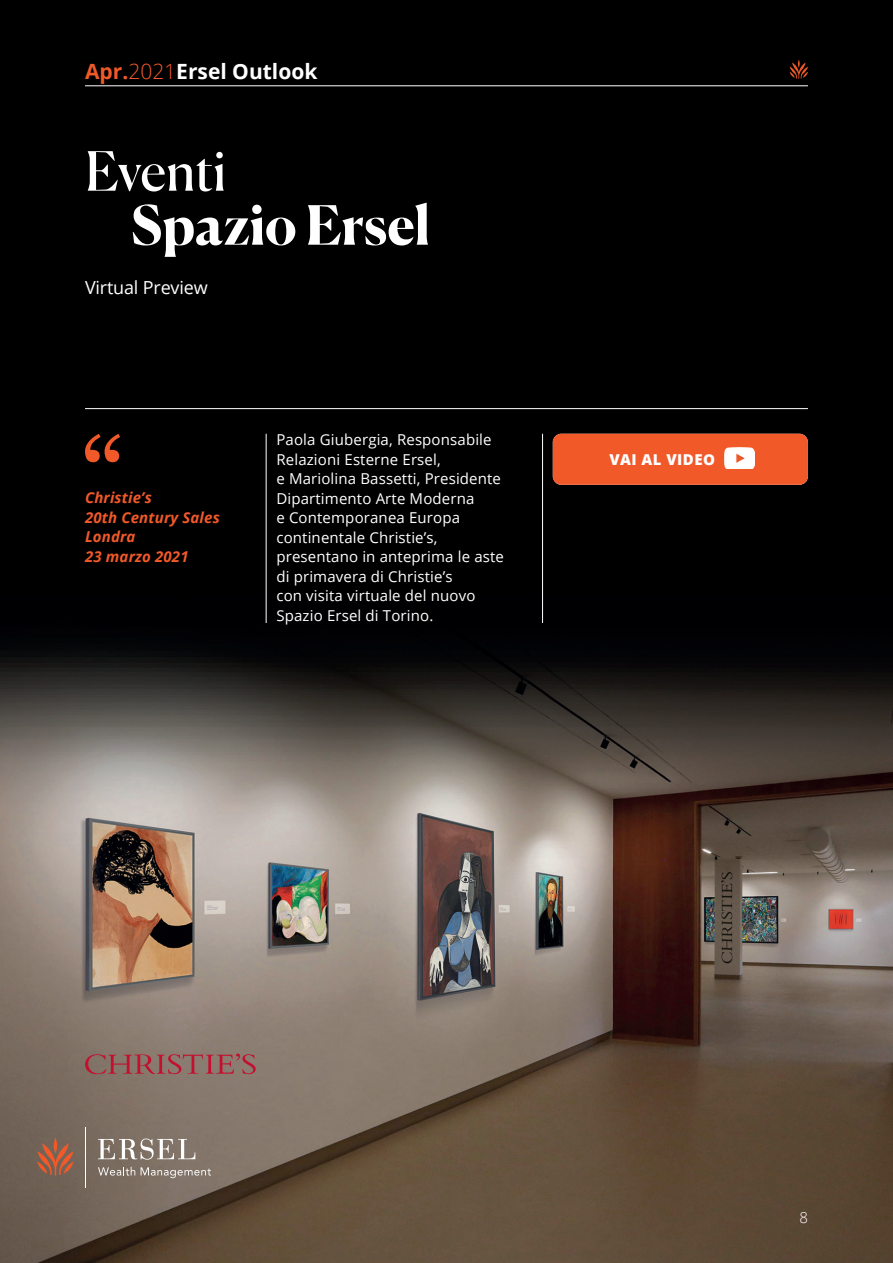
<style>
.page{position:relative;width:893px;height:1263px;background:#fff}
.page>*{position:absolute;margin:0;border:0;box-sizing:border-box;transform-origin:0 0}
.t1{font:700 54px "Canela";color:#fff}
.t2{font:54px "Canela";color:#fff}
.t3{font:700 21px "Open Sans";color:#fff}
.t4{font:18px "Open Sans";letter-spacing:-.01em;color:#fff}
.t5{font:15px/19.5px "Open Sans";letter-spacing:.01em;color:#fff}
.t6{font:italic 700 15px/19.5px "Open Sans";letter-spacing:.01em;color:#f15929}
.t7{font:800 15px "Open Sans";letter-spacing:.03em;color:#fff}
.t8{font:300 15px "Open Sans";color:#fff}
.s1{color:#f15929}
.s2{font-weight:300;color:#f15929}
</style>
<div class="page">
<img style="left:0;top:0;width:893px;height:1263px">
<div style="left:553px;top:434px;width:255px;height:51px;background:#f15929;border-radius:9px"></div>
<hr style="left:542px;top:434px;width:1px;height:189px;background:#fff">
<hr style="left:85px;top:408px;width:723px;height:1px;background:#fff">
<svg style="left:85px;top:434px;width:35px;height:28px"></svg>
<svg style="left:85px;top:1053px;width:171px;height:21px;background:#95605e"></svg>
<svg style="left:98px;top:1167px;width:37px;height:8px"></svg>
<svg style="left:141px;top:1167px;width:70px;height:11px"></svg>
<svg style="left:98px;top:1138px;width:97px;height:22px"></svg>
<hr style="left:85px;top:1127px;width:1px;height:60px;background:#fff">
<svg style="left:37px;top:1138px;width:37px;height:37px"></svg>
<svg style="left:790px;top:60px;width:18px;height:19px"></svg>
<hr style="left:85px;top:85px;width:723px;height:1px;background:#fff">
<hr style="left:266px;top:434px;width:1px;height:189px;background:#fff">
<img style="left:724px;top:448px;width:31px;height:21px">
<h2 class="t3" style="left:85px;top:56px;width:234px"><span class="s1">Apr.</span><span class="s2">2021</span>Ersel Outlook</h2>
<h1 class="t2" style="left:85px;top:129px;width:143px">Eventi</h1>
<h1 class="t1" style="left:131px;top:183px;width:300px">Spazio Ersel</h1>
<p class="t4" style="left:85px;top:276px;width:124px">Virtual Preview</p>
<p class="t6" style="left:85px;top:488px;width:136px">Christie’s<br>20th Century Sales<br>Londra<br>23 marzo 2021</p>
<p class="t5" style="left:276px;top:430px;width:229px">Paola Giubergia, Responsabile<br>Relazioni Esterne Ersel,<br>e Mariolina Bassetti, Presidente<br>Dipartimento Arte Moderna<br>e Contemporanea Europa continentale Christie’s, presentano in anteprima le aste di primavera di Christie’s<br>con visita virtuale del nuovo<br>Spazio Ersel di Torino.</p>
<p class="t7" style="left:609px;top:448px;width:107px">VAI AL VIDEO</p>
<p class="t8" style="left:799px;top:1208px;width:10px">8</p>
</div>
